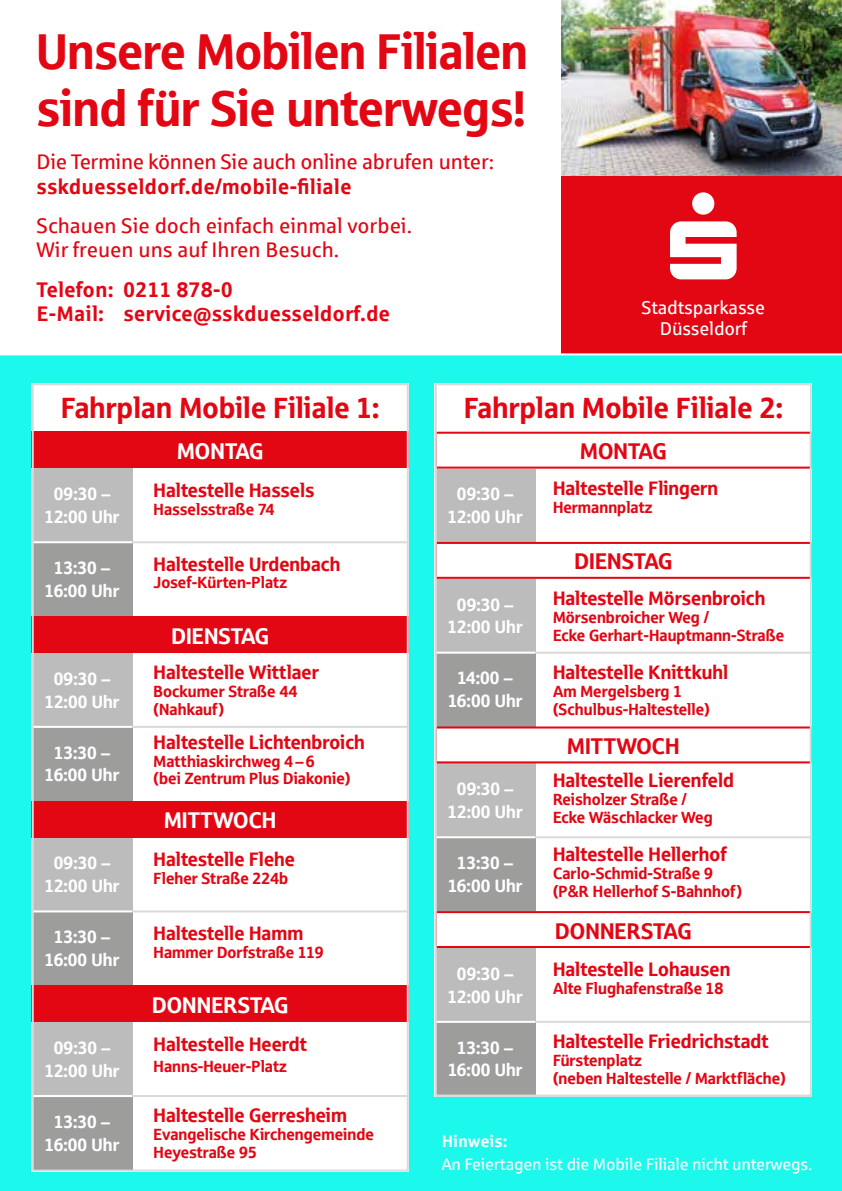
<style>
.page{position:relative;width:842px;height:1191px;background:#fff}
.page>*{position:absolute;margin:0;border:0;box-sizing:border-box;transform-origin:0 0}
.t1{font:50.4px/57.6px "Sparkasse Head";letter-spacing:-.005em;color:#e30613}
.t2{font:29.4px "Sparkasse Head";letter-spacing:.01em;color:#e30613}
.t3{font:22.8px "Sparkasse Head";letter-spacing:.005em;color:#e30613}
.t4{font:22.8px "Sparkasse Head";letter-spacing:.005em;color:#fff}
.t5{font:700 21.2px/24.8px "Sparkasse Rg";color:#e30613}
.t6{font:21.2px/24.8px "Sparkasse Rg";color:#e30613}
.t7{font:21.2px "Sparkasse Rg";letter-spacing:-.02em;color:#e30613}
.t8{font:19.6px "Sparkasse Head";letter-spacing:.005em;color:#e30613}
.t9{font:18.6px/21px "Sparkasse Rg";letter-spacing:-.01em;color:#fff;text-align:center}
.t10{font:18px/22.8px "Sparkasse Head";letter-spacing:.005em;color:#fff;text-align:center}
.t11{font:17.8px/22.8px "Sparkasse Head";letter-spacing:.005em;color:#fff;text-align:center}
.t12{font:16.6px "Sparkasse Rg";letter-spacing:-.01em;color:#fff}
.t13{font:700 16.6px "Sparkasse Rg";color:#fff}
.t14{font:16.2px/18px "Sparkasse Head";letter-spacing:.005em;color:#e30613}
</style>
<div class="page">
<img style="left:561px;top:0;width:281px;height:176px">
<div style="left:561px;top:176px;width:281px;height:178px;background:#e30613"></div>
<div style="left:0;top:354px;width:842px;height:837px;background:#1cf9ec"></div>
<div style="left:435px;top:383px;width:377px;height:714px;background:#fff"></div>
<div style="left:435px;top:652px;width:100px;height:74px;background:#9d9d9c"></div>
<div style="left:435px;top:579px;width:100px;height:73px;background:#bcbcbc"></div>
<div style="left:435px;top:468px;width:100px;height:74px;background:#bcbcbc"></div>
<div style="left:435px;top:837px;width:100px;height:74px;background:#9d9d9c"></div>
<div style="left:435px;top:763px;width:100px;height:74px;background:#bcbcbc"></div>
<div style="left:435px;top:1021px;width:100px;height:74px;background:#9d9d9c"></div>
<div style="left:435px;top:948px;width:100px;height:73px;background:#bcbcbc"></div>
<hr style="left:435px;top:651px;width:100px;height:2px;background:#fff">
<hr style="left:435px;top:836px;width:100px;height:2px;background:#fff">
<hr style="left:435px;top:1020px;width:100px;height:2px;background:#fff">
<hr style="left:535px;top:651px;width:277px;height:2px;background:#dadada">
<hr style="left:535px;top:836px;width:277px;height:2px;background:#dadada">
<hr style="left:535px;top:1020px;width:277px;height:2px;background:#dadada">
<div style="left:435px;top:542px;width:377px;height:37px;border:2px solid #e30613"></div>
<div style="left:435px;top:432px;width:377px;height:36px;border:2px solid #e30613"></div>
<div style="left:435px;top:911px;width:377px;height:37px;border:2px solid #e30613"></div>
<div style="left:435px;top:726px;width:377px;height:37px;border:2px solid #e30613"></div>
<div style="left:32px;top:383px;width:377px;height:788px;background:#fff"></div>
<div style="left:32px;top:542px;width:100px;height:74px;background:#9d9d9c"></div>
<div style="left:32px;top:468px;width:100px;height:74px;background:#bcbcbc"></div>
<hr style="left:32px;top:541px;width:100px;height:2px;background:#fff">
<div style="left:32px;top:727px;width:100px;height:73px;background:#9d9d9c"></div>
<div style="left:32px;top:653px;width:100px;height:74px;background:#bcbcbc"></div>
<div style="left:32px;top:911px;width:100px;height:74px;background:#9d9d9c"></div>
<div style="left:32px;top:837px;width:100px;height:74px;background:#bcbcbc"></div>
<div style="left:32px;top:1096px;width:100px;height:73px;background:#9d9d9c"></div>
<div style="left:32px;top:1022px;width:100px;height:74px;background:#bcbcbc"></div>
<hr style="left:32px;top:726px;width:100px;height:2px;background:#fff">
<hr style="left:32px;top:910px;width:100px;height:2px;background:#fff">
<hr style="left:32px;top:1095px;width:100px;height:2px;background:#fff">
<hr style="left:132px;top:541px;width:275px;height:2px;background:#dadada">
<hr style="left:132px;top:726px;width:275px;height:2px;background:#dadada">
<hr style="left:132px;top:910px;width:275px;height:2px;background:#dadada">
<hr style="left:132px;top:1095px;width:275px;height:2px;background:#dadada">
<div style="left:32px;top:431px;width:377px;height:37px;background:#e30613"></div>
<div style="left:32px;top:616px;width:377px;height:37px;background:#e30613"></div>
<div style="left:32px;top:800px;width:377px;height:37px;background:#e30613"></div>
<div style="left:32px;top:985px;width:377px;height:37px;background:#e30613"></div>
<hr style="left:0;top:353px;width:842px;height:2px;background:#fff">
<div style="left:435px;top:383px;width:377px;height:713px;border:2px solid #dadada"></div>
<div style="left:32px;top:383px;width:377px;height:788px;border:2px solid #dadada"></div>
<h1 class="t1" style="left:37px;top:20px;width:493px">Unsere Mobilen Filialen sind für Sie unterwegs!</h1>
<h3 class="t7" style="left:37px;top:149px;width:459px">Die Termine können Sie auch online abrufen unter:</h3>
<h3 class="t5" style="left:37px;top:173px;width:317px">sskduesseldorf.de/mobile-filiale</h3>
<h3 class="t6" style="left:37px;top:212px;width:377px">Schauen Sie doch einfach einmal vorbei.<br>Wir freuen uns auf Ihren Besuch.</h3>
<h3 class="t5" style="left:37px;top:276px;width:355px">Telefon: 0211 878-0<br>E-Mail: service@sskduesseldorf.de</h3>
<p class="t9" style="left:642px;top:296px;width:125px">Stadtsparkasse<br>Düsseldorf</p>
<h2 class="t2" style="left:61px;top:389px;width:320px">Fahrplan Mobile Filiale 1:</h2>
<p class="t10" style="left:45px;top:482px;width:76px">09:30 –<br>12:00 Uhr</p>
<p class="t10" style="left:45px;top:555px;width:76px">13:30 –<br>16:00 Uhr</p>
<p class="t10" style="left:45px;top:666px;width:76px">09:30 –<br>12:00 Uhr</p>
<p class="t10" style="left:45px;top:740px;width:76px">13:30 –<br>16:00 Uhr</p>
<p class="t10" style="left:45px;top:851px;width:76px">09:30 –<br>12:00 Uhr</p>
<p class="t10" style="left:45px;top:925px;width:76px">13:30 –<br>16:00 Uhr</p>
<p class="t10" style="left:45px;top:1035px;width:76px">09:30 –<br>12:00 Uhr</p>
<p class="t10" style="left:45px;top:1109px;width:76px">13:30 –<br>16:00 Uhr</p>
<h3 class="t4" style="left:177px;top:436px;width:88px">MONTAG</h3>
<p class="t8" style="left:154px;top:477px;width:162px">Haltestelle Hassels</p>
<p class="t14" style="left:154px;top:499px;width:122px">Hasselsstraße 74</p>
<p class="t8" style="left:154px;top:551px;width:188px">Haltestelle Urdenbach</p>
<p class="t14" style="left:154px;top:573px;width:135px">Josef-Kürten-Platz</p>
<h3 class="t4" style="left:171px;top:621px;width:99px">DIENSTAG</h3>
<p class="t8" style="left:154px;top:660px;width:167px">Haltestelle Wittlaer</p>
<p class="t14" style="left:154px;top:682px;width:145px">Bockumer Straße 44 (Nahkauf)</p>
<p class="t8" style="left:154px;top:729px;width:213px">Haltestelle Lichtenbroich</p>
<p class="t14" style="left:154px;top:751px;width:198px">Matthiaskirchweg 4–6<br>(bei Zentrum Plus Diakonie)</p>
<h3 class="t4" style="left:164px;top:805px;width:114px">MITTWOCH</h3>
<p class="t8" style="left:154px;top:846px;width:143px">Haltestelle Flehe</p>
<p class="t14" style="left:154px;top:868px;width:136px">Fleher Straße 224b</p>
<p class="t8" style="left:154px;top:920px;width:151px">Haltestelle Hamm</p>
<p class="t14" style="left:154px;top:942px;width:172px">Hammer Dorfstraße 119</p>
<h3 class="t4" style="left:152px;top:990px;width:138px">DONNERSTAG</h3>
<p class="t8" style="left:154px;top:1031px;width:155px">Haltestelle Heerdt</p>
<p class="t14" style="left:154px;top:1056px;width:135px">Hanns-Heuer-Platz</p>
<p class="t8" style="left:154px;top:1103px;width:195px">Haltestelle Gerresheim</p>
<p class="t14" style="left:154px;top:1125px;width:222px">Evangelische Kirchengemeinde<br>Heyestraße 95</p>
<h2 class="t2" style="left:464px;top:389px;width:320px">Fahrplan Mobile Filiale 2:</h2>
<p class="t10" style="left:448px;top:482px;width:76px">09:30 –<br>12:00 Uhr</p>
<p class="t10" style="left:448px;top:592px;width:76px">09:30 –<br>12:00 Uhr</p>
<p class="t11" style="left:448px;top:666px;width:76px">14:00 –<br>16:00 Uhr</p>
<p class="t10" style="left:448px;top:777px;width:76px">09:30 –<br>12:00 Uhr</p>
<p class="t10" style="left:448px;top:850px;width:76px">13:30 –<br>16:00 Uhr</p>
<p class="t10" style="left:448px;top:961px;width:76px">09:30 –<br>12:00 Uhr</p>
<p class="t10" style="left:448px;top:1035px;width:76px">13:30 –<br>16:00 Uhr</p>
<h3 class="t3" style="left:580px;top:436px;width:88px">MONTAG</h3>
<p class="t8" style="left:553px;top:475px;width:167px">Haltestelle Flingern</p>
<p class="t14" style="left:553px;top:497px;width:101px">Hermannplatz</p>
<h3 class="t3" style="left:574px;top:547px;width:99px">DIENSTAG</h3>
<p class="t8" style="left:553px;top:586px;width:214px">Haltestelle Mörsenbroich</p>
<p class="t14" style="left:553px;top:608px;width:233px">Mörsenbroicher Weg /<br>Ecke Gerhart-Hauptmann-Straße</p>
<p class="t8" style="left:553px;top:659px;width:177px">Haltestelle Knittkuhl</p>
<p class="t14" style="left:553px;top:681px;width:158px">Am Mergelsberg 1 (Schulbus-Haltestelle)</p>
<h3 class="t3" style="left:567px;top:731px;width:114px">MITTWOCH</h3>
<p class="t8" style="left:553px;top:768px;width:182px">Haltestelle Lierenfeld</p>
<p class="t14" style="left:553px;top:790px;width:161px">Reisholzer Straße /<br>Ecke Wäschlacker Weg</p>
<p class="t8" style="left:553px;top:841px;width:176px">Haltestelle Hellerhof</p>
<p class="t14" style="left:553px;top:863px;width:190px">Carlo-Schmid-Straße 9 (P&amp;R Hellerhof S-Bahnhof)</p>
<h3 class="t3" style="left:555px;top:916px;width:138px">DONNERSTAG</h3>
<p class="t8" style="left:553px;top:957px;width:179px">Haltestelle Lohausen</p>
<p class="t14" style="left:553px;top:979px;width:172px">Alte Flughafenstraße 18</p>
<p class="t8" style="left:553px;top:1028px;width:217px">Haltestelle Friedrichstadt</p>
<p class="t14" style="left:553px;top:1050px;width:234px">Fürstenplatz<br>(neben Haltestelle / Marktfläche)</p>
<p class="t13" style="left:442px;top:1130px;width:67px">Hinweis:</p>
<p class="t12" style="left:442px;top:1154px;width:372px">An Feiertagen ist die Mobile Filiale nicht unterwegs.</p>
</div>
